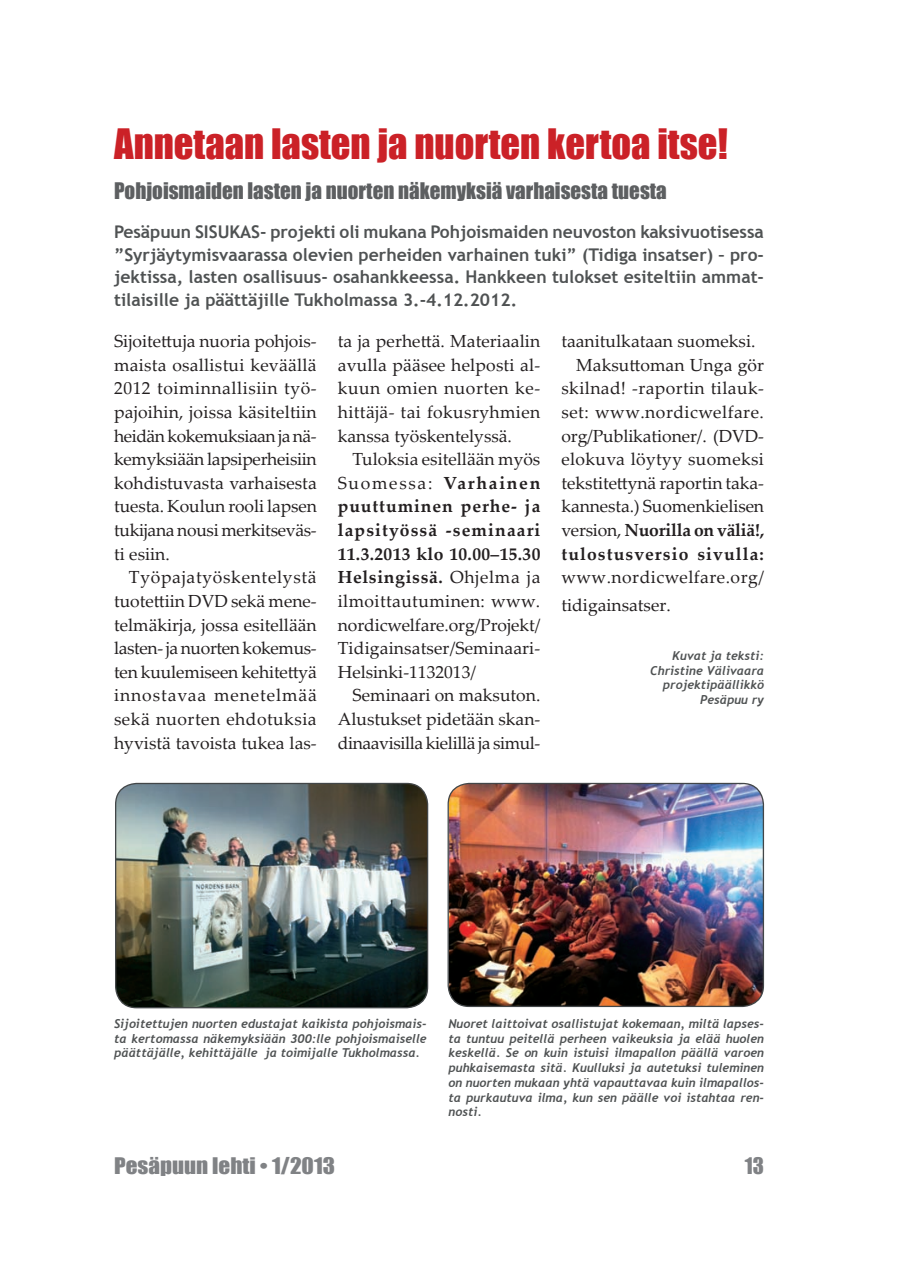
<style>
.page{position:relative;width:903px;height:1270px;background:#fff}
.page>*{position:absolute;margin:0;border:0;box-sizing:border-box;transform-origin:0 0}
.t1{font:38.5px "Impact";color:#cb2127}
.t2{font:21px "Impact";color:#5d5f61}
.t3{font:21px "Impact";color:#808285;scale:1.1 1}
.t4{font:21px "Impact";color:#808285}
.t5{font:17.5px/23.6px "Palatino Linotype";color:#231f20;text-align:justify}
.t6{font:700 17.5px/22.8px "Trebuchet MS";color:#4f5253;text-align:justify}
.t7{font:17.5px/27.3px "Palatino Linotype";letter-spacing:.03em;color:#231f20}
.t8{font:700 17.5px "Palatino Linotype";letter-spacing:-.01em;color:#231f20}
.t9{font:17.5px "Palatino Linotype";letter-spacing:.025em;color:#231f20}
.t10{font:700 17.5px "Palatino Linotype";letter-spacing:.065em;color:#231f20}
.t11{font:17.5px "Palatino Linotype";letter-spacing:.02em;color:#231f20}
.t12{font:italic 700 12.25px/14.7px "Trebuchet";color:#4f5253;text-align:justify}
.s1{font-weight:700}
.s2{font-weight:400}
</style>
<div class="page">
<img style="left:116px;top:783px;width:312px;height:225px">
<div style="left:115px;top:783px;width:313px;height:225px;border:1px solid #424648;border-radius:21px"></div>
<img style="left:449px;top:783px;width:314px;height:223px">
<div style="left:447px;top:783px;width:317px;height:224px;border:1px solid #424648;border-radius:21px"></div>
<h1 class="t1" style="left:114px;top:114px;width:615px">Annetaan lasten ja nuorten kertoa itse!</h1>
<p class="t2" style="left:114px;top:175px;width:554px">Pohjoismaiden lasten ja nuorten näkemyksiä varhaisesta tuesta</p>
<p class="t6" style="left:114px;top:220px;width:651px">Pesäpuun SISUKAS- projekti oli mukana Pohjoismaiden neuvoston kaksivuotisessa ”Syrjäytymisvaarassa olevien perheiden varhainen tuki” (Tidiga insatser) – pro&shy;jektissa, lasten osallisuus- osahankkeessa. Hankkeen tulokset esiteltiin ammat&shy;tilaisille ja päättäjille Tukholmassa 3.-4.12.2012.</p>
<p class="t5" style="left:114px;top:329px;width:204px">Sijoitettuja nuoria pohjois&shy;maista osallistui keväällä 2012 toiminnallisiin työ&shy;pajoihin, joissa käsiteltiin heidän kokemuksiaan ja nä&shy;kemyksiään lapsiperheisiin kohdistuvasta varhaisesta tuesta. Koulun rooli lapsen tukijana nousi merkitseväs&shy;ti esiin.</p>
<p class="t5" style="left:114px;top:565px;width:204px;text-indent:15px">Työpajatyöskentelystä tuotettiin DVD sekä mene&shy;telmäkirja, jossa esitellään lasten- ja nuorten kokemus&shy;ten kuulemiseen kehitettyä innostavaa menetelmää sekä nuorten ehdotuksia hyvistä tavoista tukea las-</p>
<p class="t5" style="left:338px;top:329px;width:204px">ta ja perhettä. Materiaalin avulla pääsee helposti al&shy;kuun omien nuorten ke&shy;hittäjä- tai fokusryhmien kanssa työskentelyssä.</p>
<p class="t5" style="left:338px;top:447px;width:204px;text-indent:15px">Tuloksia esitellään myös Suomessa: <span class="s1">Varhainen puuttuminen perhe- ja lapsityössä -seminaari 11.3.2013 klo 10.00–15.30<br>Helsingissä.</span> Ohjelma ja ilmoittautuminen: www. nordicwelfare.org/Projekt/ Tidigainsatser/Seminaari-Helsinki-1132013/</p>
<p class="t5" style="left:338px;top:683px;width:204px;text-indent:15px">Seminaari on maksuton.<br>Alustukset pidetään skan&shy;dinaavisilla kielillä ja simul-</p>
<p class="t5" style="left:561px;top:329px;width:196px">taanitulkataan suomeksi.</p>
<p class="t5" style="left:576px;top:352px;width:189px">Maksuttoman Unga gör</p>
<p class="t9" style="left:561px;top:376px;width:204px">skilnad! -raportin tilauk-</p>
<p class="t7" style="left:561px;top:398px;width:204px">set: www.nordicwelfare.</p>
<p class="t5" style="left:561px;top:423px;width:204px">org/Publikationer/. (DVD-</p>
<p class="t11" style="left:561px;top:447px;width:204px">elokuva löytyy suomeksi</p>
<p class="t5" style="left:561px;top:470px;width:204px">tekstitettynä raportin taka-</p>
<p class="t5" style="left:561px;top:494px;width:204px">kannesta.) Suomenkielisen</p>
<p class="t8" style="left:561px;top:518px;width:204px"><span class="s2">version,</span> Nuorilla on väliä!,</p>
<p class="t10" style="left:561px;top:541px;width:204px">tulostusversio sivulla:</p>
<p class="t7" style="left:561px;top:563px;width:204px">www.nordicwelfare.org/ tidigainsatser.</p>
<p class="t12" style="left:650px;top:648px;width:115px;text-align:right">Kuvat ja teksti:<br>Christine Välivaara projektipäällikkö<br>Pesäpuu ry</p>
<p class="t12" style="left:114px;top:1016px;width:314px">Sijoitettujen nuorten edustajat kaikista pohjoismais&shy;ta kertomassa näkemyksiään 300:lle pohjoismaiselle päättäjälle, kehittäjälle ja toimijalle Tukholmassa.</p>
<p class="t12" style="left:448px;top:1016px;width:317px">Nuoret laittoivat osallistujat kokemaan, miltä lapses&shy;ta tuntuu peitellä perheen vaikeuksia ja elää huolen keskellä. Se on kuin istuisi ilmapallon päällä varoen puhkaisemasta sitä. Kuulluksi ja autetuksi tuleminen on nuorten mukaan yhtä vapauttavaa kuin ilmapallos&shy;ta purkautuva ilma, kun sen päälle voi istahtaa ren&shy;nosti.</p>
<p class="t3" style="left:114px;top:1150px;width:202px">Pesäpuun lehti • 1/2013</p>
<p class="t4" style="left:745px;top:1150px;width:21px">13</p>
</div>
